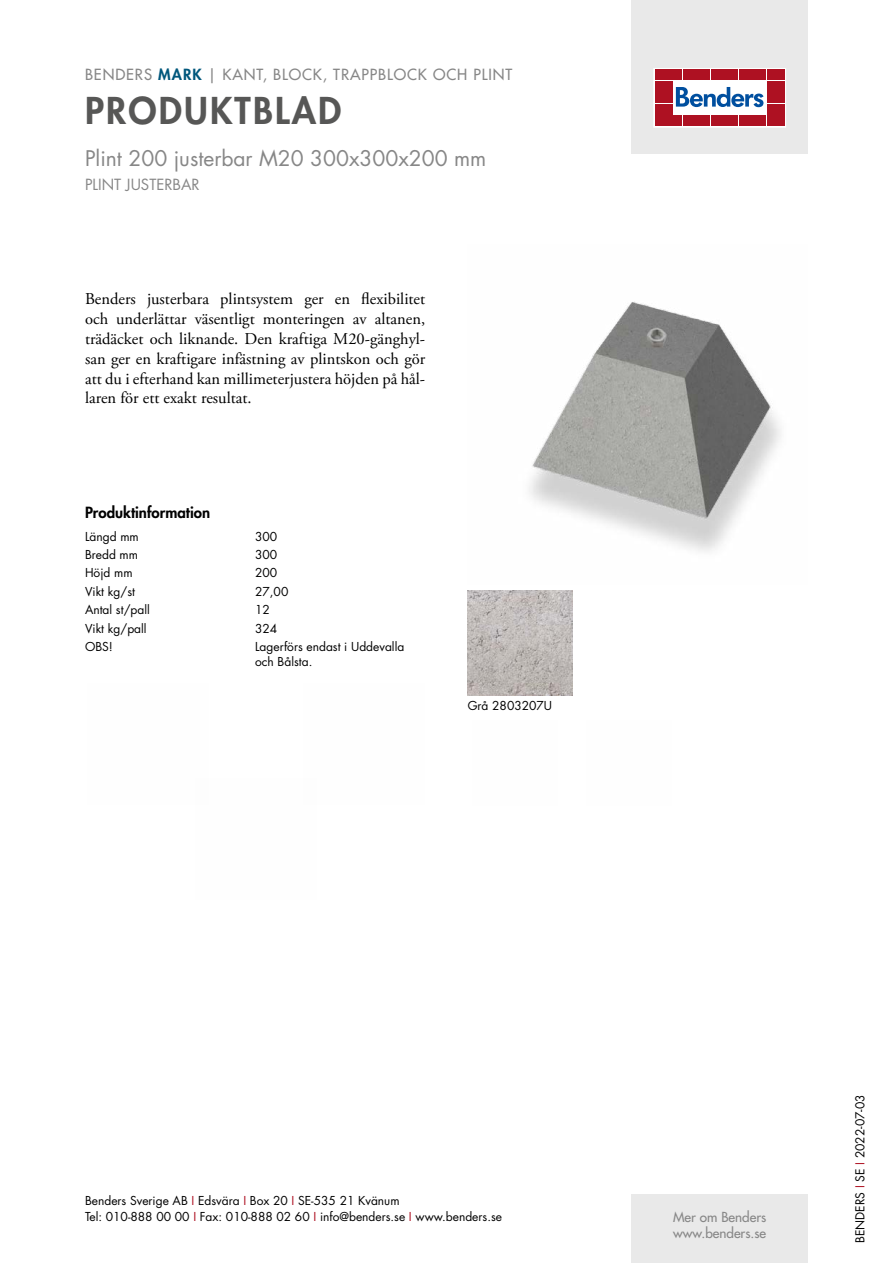
<style>
.page{position:relative;width:893px;height:1263px;background:#fff}
.page>*{position:absolute;margin:0;border:0;box-sizing:border-box;transform-origin:0 0}
.t1{font:800 36px "Futura Std";letter-spacing:.06em;color:#575756}
.t2{font:21px "Futura Std";color:#878787}
.t3{font:16.5px/19.8px "Adobe Garamond Pro";color:#000;text-align:justify}
.t4{font:500 15px "Futura Std";letter-spacing:.06em;color:#878787}
.t5{font:800 15px "Futura Std";color:#000}
.t6{font:15px "Futura Std";color:#878787}
.t7{font:500 13.5px/16.2px "Futura Std";color:#878787}
.t8{font:12px/16.5px "Futura Std";color:#000}
.s1{font-weight:800;color:#00577c}
.s2{color:#ae1122}
</style>
<div class="page">
<div style="left:631px;top:0;width:177px;height:153px;background:#e9e9e9"></div>
<div style="left:631px;top:1195px;width:177px;height:68px;background:#e9e9e9"></div>
<svg style="left:656px;top:70px;width:128px;height:55px;background:#ebc5ca"></svg>
<div style="left:654px;top:68px;width:132px;height:59px;border:1px solid #fff"></div>
<div style="left:655px;top:70px;width:8px;height:10px;background:#ae1122"></div>
<div style="left:664px;top:70px;width:8px;height:10px;background:#ae1122"></div>
<div style="left:655px;top:81px;width:8px;height:10px;background:#ae1122"></div>
<div style="left:664px;top:81px;width:8px;height:10px;background:#ae1122"></div>
<div style="left:655px;top:93px;width:8px;height:10px;background:#ae1122"></div>
<div style="left:664px;top:93px;width:8px;height:10px;background:#ae1122"></div>
<div style="left:655px;top:104px;width:8px;height:11px;background:#ae1122"></div>
<div style="left:664px;top:104px;width:8px;height:11px;background:#ae1122"></div>
<div style="left:655px;top:116px;width:8px;height:10px;background:#ae1122"></div>
<div style="left:664px;top:116px;width:8px;height:10px;background:#ae1122"></div>
<div style="left:674px;top:70px;width:8px;height:10px;background:#ae1122"></div>
<div style="left:683px;top:70px;width:8px;height:10px;background:#ae1122"></div>
<div style="left:692px;top:70px;width:8px;height:10px;background:#ae1122"></div>
<div style="left:702px;top:70px;width:8px;height:10px;background:#ae1122"></div>
<div style="left:711px;top:70px;width:8px;height:10px;background:#ae1122"></div>
<div style="left:720px;top:70px;width:8px;height:10px;background:#ae1122"></div>
<div style="left:730px;top:70px;width:8px;height:10px;background:#ae1122"></div>
<div style="left:739px;top:70px;width:8px;height:10px;background:#ae1122"></div>
<div style="left:748px;top:70px;width:8px;height:10px;background:#ae1122"></div>
<div style="left:758px;top:70px;width:8px;height:10px;background:#ae1122"></div>
<div style="left:674px;top:116px;width:8px;height:10px;background:#ae1122"></div>
<div style="left:683px;top:116px;width:8px;height:10px;background:#ae1122"></div>
<div style="left:692px;top:116px;width:8px;height:10px;background:#ae1122"></div>
<div style="left:702px;top:116px;width:8px;height:10px;background:#ae1122"></div>
<div style="left:711px;top:116px;width:8px;height:10px;background:#ae1122"></div>
<div style="left:720px;top:116px;width:8px;height:10px;background:#ae1122"></div>
<div style="left:730px;top:116px;width:8px;height:10px;background:#ae1122"></div>
<div style="left:739px;top:116px;width:8px;height:10px;background:#ae1122"></div>
<div style="left:748px;top:116px;width:8px;height:10px;background:#ae1122"></div>
<div style="left:758px;top:116px;width:8px;height:10px;background:#ae1122"></div>
<div style="left:767px;top:70px;width:8px;height:10px;background:#ae1122"></div>
<div style="left:776px;top:70px;width:8px;height:10px;background:#ae1122"></div>
<div style="left:767px;top:81px;width:8px;height:10px;background:#ae1122"></div>
<div style="left:776px;top:81px;width:8px;height:10px;background:#ae1122"></div>
<div style="left:767px;top:93px;width:8px;height:10px;background:#ae1122"></div>
<div style="left:776px;top:93px;width:8px;height:10px;background:#ae1122"></div>
<div style="left:767px;top:104px;width:8px;height:11px;background:#ae1122"></div>
<div style="left:776px;top:104px;width:8px;height:11px;background:#ae1122"></div>
<div style="left:767px;top:116px;width:8px;height:10px;background:#ae1122"></div>
<div style="left:776px;top:116px;width:8px;height:10px;background:#ae1122"></div>
<svg style="left:676px;top:87px;width:87px;height:20px;background:#89add2"></svg>
<img style="left:529px;top:301px;width:252px;height:251px">
<img style="left:468px;top:590px;width:105px;height:105px">
<p class="t4" style="left:85px;top:65px;width:429px">BENDERS <span class="s1">MARK</span> | KANT, BLOCK, TRAPPBLOCK OCH PLINT</p>
<h1 class="t1" style="left:85px;top:87px;width:258px">PRODUKTBLAD</h1>
<p class="t2" style="left:85px;top:144px;width:403px">Plint 200 justerbar M20 300x300x200 mm</p>
<p class="t6" style="left:85px;top:175px;width:116px">PLINT JUSTERBAR</p>
<p class="t3" style="left:85px;top:290px;width:342px">Benders justerbara plintsystem ger en flexibilitet och underlättar väsentligt monteringen av altanen, trädäcket och liknande. Den kraftiga M20-gänghyl&shy;san ger en kraftigare infästning av plintskon och gör att du i efterhand kan millimeterjustera höjden på hål&shy;laren för ett exakt resultat.</p>
<p class="t5" style="left:85px;top:503px;width:127px">Produktinformation</p>
<p class="t8" style="left:85px;top:528px;width:55px">Längd mm</p>
<p class="t8" style="left:255px;top:528px;width:24px">300</p>
<p class="t8" style="left:85px;top:546px;width:55px">Bredd mm</p>
<p class="t8" style="left:255px;top:546px;width:24px">300</p>
<p class="t8" style="left:85px;top:565px;width:49px">Höjd mm</p>
<p class="t8" style="left:255px;top:565px;width:24px">200</p>
<p class="t8" style="left:85px;top:583px;width:51px">Vikt kg/st</p>
<p class="t8" style="left:255px;top:583px;width:35px">27,00</p>
<p class="t8" style="left:85px;top:602px;width:66px">Antal st/pall</p>
<p class="t8" style="left:255px;top:602px;width:16px">12</p>
<p class="t8" style="left:85px;top:620px;width:63px">Vikt kg/pall</p>
<p class="t8" style="left:255px;top:620px;width:24px">324</p>
<p class="t8" style="left:85px;top:639px;width:29px">OBS!</p>
<p class="t8" style="left:255px;top:640px;width:151px;line-height:14.4px">Lagerförs endast i Uddevalla och Bålsta.</p>
<p class="t8" style="left:468px;top:697px;width:86px">Grå 2803207U</p>
<p class="t8" style="left:85px;top:1192px;width:418px">Benders Sverige AB <span class="s2">I</span> Edsvära <span class="s2">I</span> Box 20 <span class="s2">I</span> SE-535 21 Kvänum<br>Tel: 010-888 00 00 <span class="s2">I</span> Fax: 010-888 02 60 <span class="s2">I</span> info@benders.se <span class="s2">I</span> www.benders.se</p>
<p class="t7" style="left:673px;top:1209px;width:95px">Mer om Benders www.benders.se</p>
<p class="t8" style="left:852px;top:1243px;width:150px;rotate:-90deg">BENDERS <span class="s2">I</span> SE <span class="s2">I</span> 2022-07-03</p>
</div>
